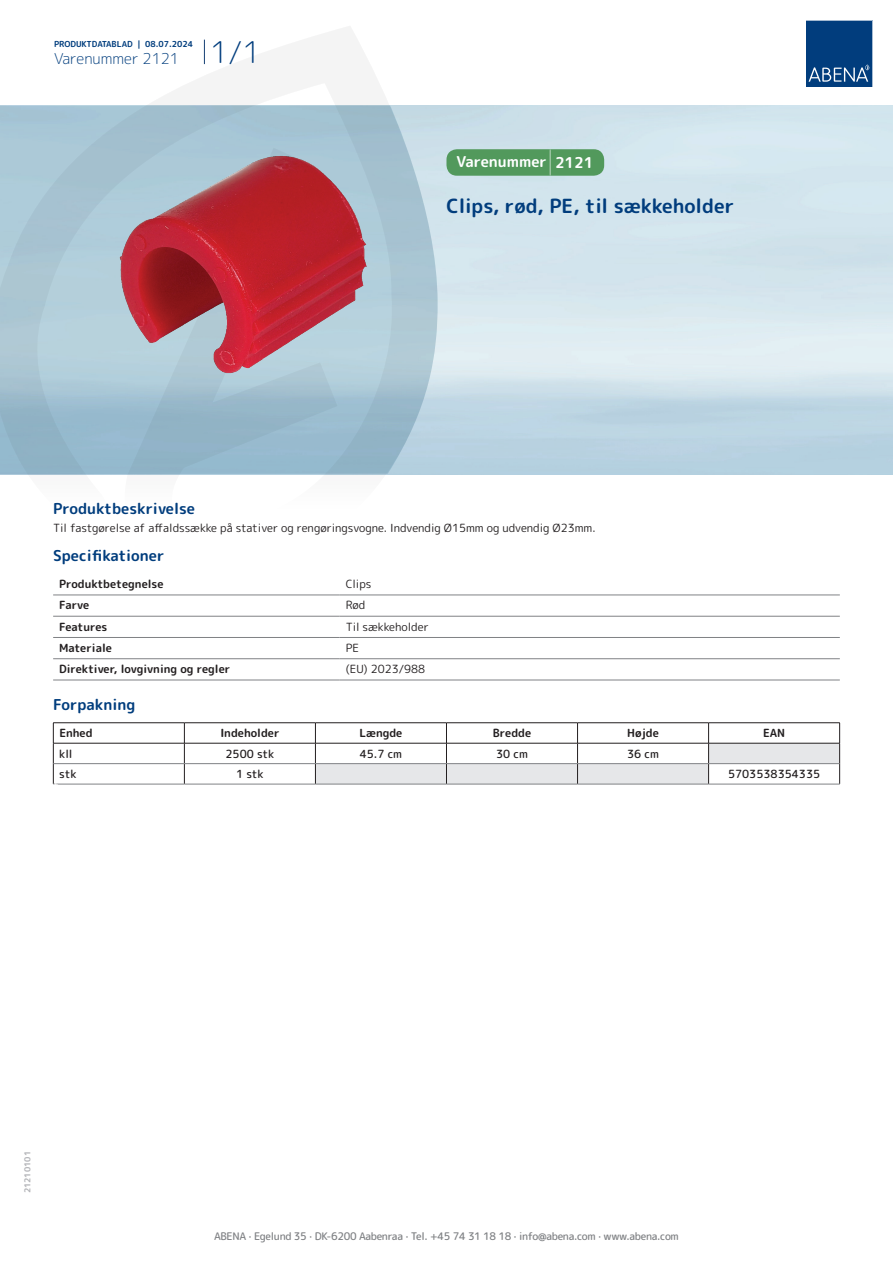
<style>
.page{position:relative;width:893px;height:1263px;background:#fff}
.page>*{position:absolute;margin:0;border:0;box-sizing:border-box;transform-origin:0 0}
.t1{font:700 19.5px "Rounded Mplus 1 c";color:#013d7d}
.t2{font:700 15px "Rounded Mplus 1 c";color:#013d7d}
.t3{font:300 15px "Rounded Mplus 1 c";color:#013d7d}
.t4{font:700 15px "Rounded Mplus 1 c";color:#fff}
.t5{font:11.25px "Rounded Mplus 1 c";color:#231f20}
.t6{font:700 11.25px "Rounded Mplus 1 c";color:#231f20}
.t7{font:500 11.25px "Rounded Mplus 1 c";color:#231f20}
.t8{font:500 10.5px "Rounded Mplus 1 c";letter-spacing:-.03em;color:#808285}
.t9{font:700 10.5px "Rounded Mplus 1 c";color:#fff}
.t10{font:700 8.25px "Rounded Mplus 1 c";color:#013d7d}
.t11{font:700 8.25px "Rounded Mplus 1 c";color:#b2b3b7}
.s1{font-size:30px}
.s2{font-size:25.5px}
</style>
<div class="page">
<svg style="left:0;top:26px;width:439px;height:569px"></svg>
<svg style="left:0;top:106px;width:438px;height:368px;background:#a4c2d1"></svg>
<svg style="left:204px;top:40px;width:1px;height:24px"></svg>
<svg style="left:806px;top:20px;width:67px;height:67px;background:#144b86"></svg>
<img style="left:94px;top:127px;width:290px;height:275px">
<hr style="left:53px;top:595px;width:287px;height:1px;background:#808285">
<hr style="left:340px;top:595px;width:500px;height:1px;background:#808285">
<hr style="left:53px;top:616px;width:287px;height:1px;background:#808285">
<hr style="left:340px;top:616px;width:500px;height:1px;background:#808285">
<hr style="left:53px;top:637px;width:287px;height:1px;background:#808285">
<hr style="left:340px;top:637px;width:500px;height:1px;background:#808285">
<hr style="left:53px;top:658px;width:287px;height:1px;background:#808285">
<hr style="left:340px;top:658px;width:500px;height:1px;background:#808285">
<hr style="left:53px;top:680px;width:287px;height:1px;background:#808285">
<hr style="left:340px;top:680px;width:500px;height:1px;background:#808285">
<hr style="left:53px;top:722px;width:131px;height:1px;background:#231f20">
<hr style="left:184px;top:722px;width:131px;height:1px;background:#231f20">
<hr style="left:315px;top:722px;width:131px;height:1px;background:#231f20">
<hr style="left:446px;top:722px;width:131px;height:1px;background:#231f20">
<hr style="left:577px;top:722px;width:132px;height:1px;background:#231f20">
<hr style="left:709px;top:722px;width:131px;height:1px;background:#231f20">
<hr style="left:53px;top:743px;width:131px;height:1px;background:#231f20">
<hr style="left:184px;top:743px;width:131px;height:1px;background:#231f20">
<svg style="left:53px;top:723px;width:1px;height:61px"></svg>
<svg style="left:184px;top:723px;width:1px;height:61px"></svg>
<svg style="left:315px;top:723px;width:525px;height:61px"></svg>
<hr style="left:54px;top:763px;width:130px;height:1px;background:#808285">
<hr style="left:184px;top:763px;width:131px;height:1px;background:#808285">
<hr style="left:315px;top:763px;width:131px;height:1px;background:#808285">
<hr style="left:446px;top:763px;width:131px;height:1px;background:#808285">
<hr style="left:577px;top:763px;width:132px;height:1px;background:#808285">
<hr style="left:709px;top:763px;width:130px;height:1px;background:#808285">
<hr style="left:53px;top:784px;width:131px;height:1px;background:#808285">
<hr style="left:184px;top:784px;width:131px;height:1px;background:#808285">
<hr style="left:315px;top:784px;width:131px;height:1px;background:#808285">
<hr style="left:446px;top:784px;width:131px;height:1px;background:#808285">
<hr style="left:577px;top:784px;width:132px;height:1px;background:#808285">
<hr style="left:709px;top:784px;width:131px;height:1px;background:#808285">
<div style="left:446px;top:149px;width:158px;height:27px;background:#52995c;border-radius:10px"></div>
<p class="t10" style="left:54px;top:38px;width:141px">PRODUKTDATABLAD | 08.07.2024</p>
<h2 class="t3" style="left:54px;top:48px;width:208px">Varenummer 2121 <span class="s1">1/1</span></h2>
<h2 class="t4" style="left:457px;top:151px;width:138px">Varenummer <span class="s2">|</span> 2121</h2>
<h1 class="t1" style="left:446px;top:192px;width:289px">Clips, rød, PE, til sækkeholder</h1>
<h2 class="t2" style="left:53px;top:498px;width:143px">Produktbeskrivelse</h2>
<p class="t5" style="left:53px;top:520px;width:544px">Til fastgørelse af affaldssække på stativer og rengøringsvogne. Indvendig Ø15mm og udvendig Ø23mm.</p>
<h2 class="t2" style="left:53px;top:545px;width:113px">Specifikationer</h2>
<p class="t6" style="left:59px;top:576px;width:106px">Produktbetegnelse</p>
<p class="t5" style="left:346px;top:576px;width:27px">Clips</p>
<p class="t6" style="left:59px;top:597px;width:32px">Farve</p>
<p class="t5" style="left:346px;top:597px;width:21px">Rød</p>
<p class="t6" style="left:59px;top:618px;width:50px">Features</p>
<p class="t5" style="left:346px;top:618px;width:85px">Til sækkeholder</p>
<p class="t6" style="left:59px;top:640px;width:54px">Materiale</p>
<p class="t5" style="left:346px;top:640px;width:15px">PE</p>
<p class="t6" style="left:59px;top:661px;width:173px">Direktiver, lovgivning og regler</p>
<p class="t5" style="left:346px;top:661px;width:81px">(EU) 2023/988</p>
<h2 class="t2" style="left:53px;top:694px;width:84px">Forpakning</h2>
<p class="t6" style="left:59px;top:725px;width:35px">Enhed</p>
<p class="t6" style="left:220px;top:725px;width:61px">Indeholder</p>
<p class="t6" style="left:359px;top:725px;width:44px">Længde</p>
<p class="t6" style="left:493px;top:725px;width:40px">Bredde</p>
<p class="t6" style="left:627px;top:725px;width:33px">Højde</p>
<p class="t6" style="left:763px;top:725px;width:24px">EAN</p>
<p class="t7" style="left:59px;top:745px;width:15px">kll</p>
<p class="t7" style="left:226px;top:745px;width:50px">2500 stk</p>
<p class="t7" style="left:360px;top:745px;width:44px">45.7 cm</p>
<p class="t7" style="left:496px;top:745px;width:33px">30 cm</p>
<p class="t7" style="left:627px;top:745px;width:33px">36 cm</p>
<p class="t7" style="left:59px;top:766px;width:19px">stk</p>
<p class="t7" style="left:236px;top:766px;width:29px">1 stk</p>
<p class="t7" style="left:728px;top:766px;width:94px">5703538354335</p>
<p class="t9" style="left:53px;top:779px;width:7px">*</p>
<p class="t11" style="left:22px;top:1193px;width:44px;rotate:-90deg">21210101</p>
<p class="t8" style="left:214px;top:1229px;width:466px">ABENA · Egelund 35 · DK-6200 Aabenraa · Tel. +45 74 31 18 18 · info@abena.com · www.abena.com</p>
</div>
